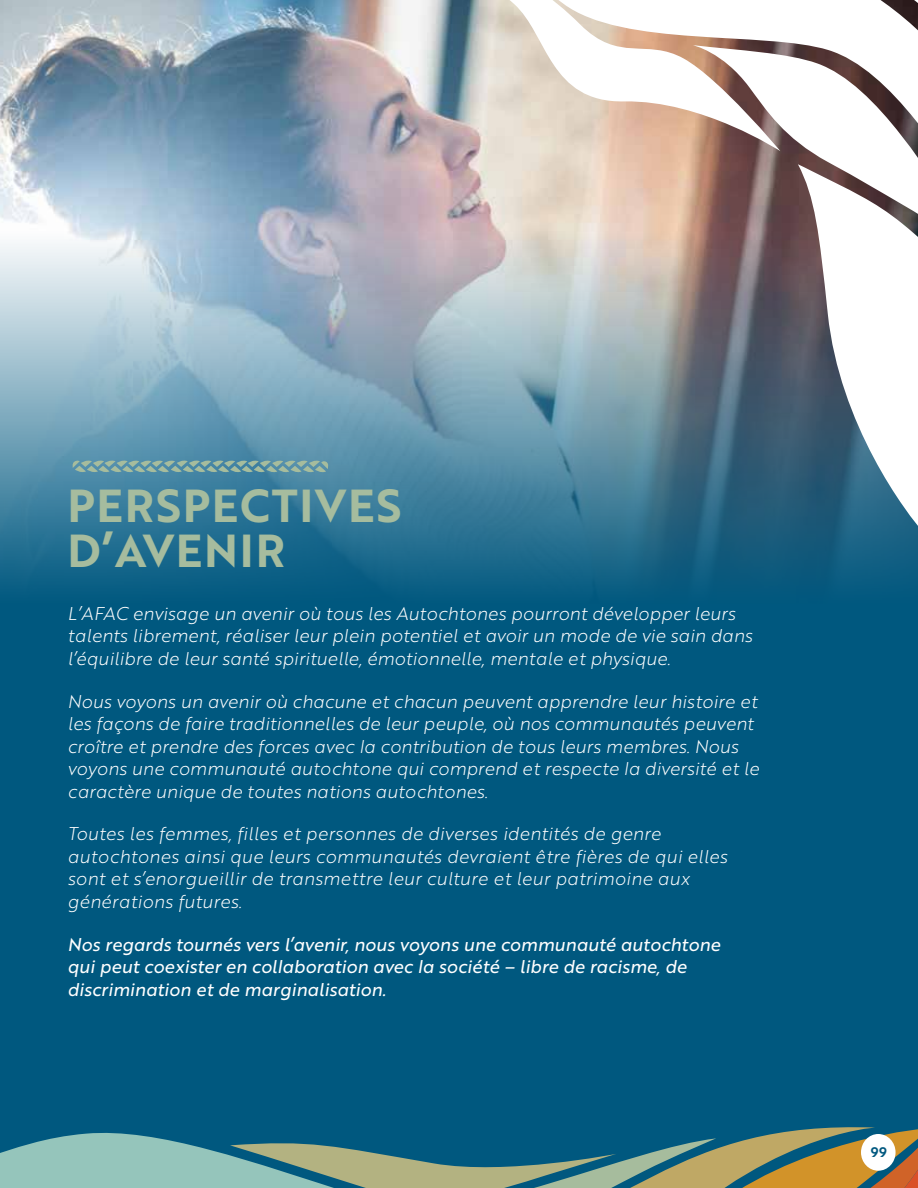
<style>
.page{position:relative;width:918px;height:1188px;background:#fff}
.page>*{position:absolute;margin:0;border:0;box-sizing:border-box;transform-origin:0 0}
.t1{font:45px/45px "Brother 1816 Bold";letter-spacing:.04em;color:#a6bc9e}
.t2{font:18px/22.5px "Brother 1816 Light Italic";color:#fff}
.t3{font:18px/22.5px "Brother 1816 Regular Italic";color:#fff}
.t4{font:13.5px "Brother 1816 Bold";color:#00587f}
</style>
<div class="page">
<img style="left:0;top:0;width:414px;height:197px">
<svg style="left:0;top:197px;width:414px;height:406px;background:#739fb6"></svg>
<svg style="left:72px;top:459px;width:258px;height:15px;background:#6f9da3"></svg>
<img style="left:414px;top:0;width:504px;height:603px">
<svg style="left:0;top:0;width:186px;height:141px;background:#96a9b8"></svg>
<div style="left:0;top:603px;width:918px;height:585px;background:#00587f"></div>
<div style="left:861px;top:1134px;width:35px;height:37px;background:#fff;border-radius:50%"></div>
<h1 class="t1" style="left:68px;top:482px;width:335px">PERSPECTIVES<br>D’AVENIR</h1>
<p class="t2" style="left:68px;top:602px;width:686px">L’AFAC envisage un avenir où tous les Autochtones pourront développer leurs talents librement, réaliser leur plein potentiel et avoir un mode de vie sain dans l’équilibre de leur santé spirituelle, émotionnelle, mentale et physique.</p>
<p class="t2" style="left:68px;top:689px;width:693px">Nous voyons un avenir où chacune et chacun peuvent apprendre leur histoire et les façons de faire traditionnelles de leur peuple, où nos communautés peuvent croître et prendre des forces avec la contribution de tous leurs membres. Nous voyons une communauté autochtone qui comprend et respecte la diversité et le caractère unique de toutes nations autochtones.</p>
<p class="t2" style="left:68px;top:822px;width:661px">Toutes les femmes, filles et personnes de diverses identités de genre autochtones ainsi que leurs communautés devraient être fières de qui elles sont et s’enorgueillir de transmettre leur culture et leur patrimoine aux générations futures.</p>
<p class="t3" style="left:68px;top:932px;width:654px">Nos regards tournés vers l’avenir, nous voyons une communauté autochtone qui peut coexister en collaboration avec la société – libre de racisme, de discrimination et de marginalisation.</p>
<p class="t4" style="left:871px;top:1142px;width:18px">99</p>
</div>
